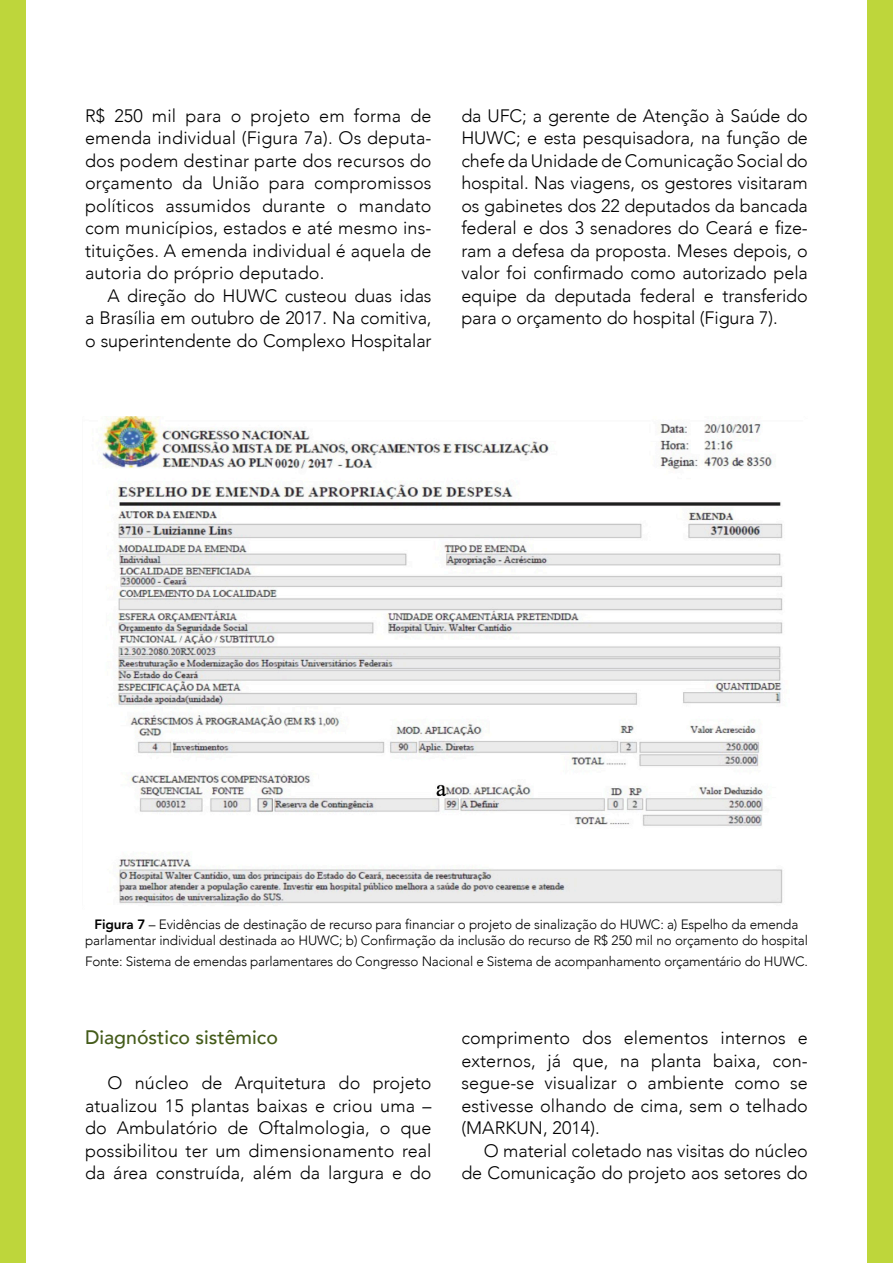
<style>
.page{position:relative;width:893px;height:1263px;background:#fff}
.page>*{position:absolute;margin:0;border:0;box-sizing:border-box;transform-origin:0 0}
.Int__II{font:500 19.5px "Avenir";color:#445b1a}
.Corpo_de_texto{font:300 18px/22.5px "Avenir";letter-spacing:-.005em;color:#000;text-align:justify}
.Legenda{font:300 13.5px/16.5px "Avenir";letter-spacing:-.01em;color:#000;text-align:center}
.Fonte{font:300 13.5px "Avenir";letter-spacing:-.015em;color:#000}
.s1{font-weight:800}
</style>
<div class="page">
<div style="left:0;top:0;width:26px;height:1263px;background:#bed63b"></div>
<div style="left:867px;top:0;width:26px;height:1263px;background:#bed63b"></div>
<img style="left:100px;top:417px;width:683px;height:488px">
<p class="Corpo_de_texto" style="left:85px;top:104px;width:348px">R$ 250 mil para o projeto em forma de emenda individual (Figura 7a). Os deputa&shy;dos podem destinar parte dos recursos do orçamento da União para compromissos políticos assumidos durante o mandato com municípios, estados e até mesmo ins&shy;tituições. A emenda individual é aquela de autoria do próprio deputado.</p>
<p class="Corpo_de_texto" style="left:85px;top:284px;width:348px;text-indent:22px">A direção do HUWC custeou duas idas a Brasília em outubro de 2017. Na comitiva, o superintendente do Complexo Hospitalar</p>
<p class="Corpo_de_texto" style="left:461px;top:104px;width:348px">da UFC; a gerente de Atenção à Saúde do HUWC; e esta pesquisadora, na função de chefe da Unidade de Comunicação Social do hospital. Nas viagens, os gestores visitaram os gabinetes dos 22 deputados da bancada federal e dos 3 senadores do Ceará e fize&shy;ram a defesa da proposta. Meses depois, o valor foi confirmado como autorizado pela equipe da deputada federal e transferido para o orçamento do hospital (Figura 7).</p>
<p class="Legenda" style="left:85px;top:916px;width:724px"><span class="s1">Figura 7</span> – Evidências de destinação de recurso para financiar o projeto de sinalização do HUWC: a) Espelho da emenda parlamentar individual destinada ao HUWC; b) Confirmação da inclusão do recurso de R$ 250 mil no orçamento do hospital</p>
<p class="Fonte" style="left:85px;top:953px;width:724px">Fonte: Sistema de emendas parlamentares do Congresso Nacional e Sistema de acompanhamento orçamentário do HUWC.</p>
<p class="Int__II" style="left:85px;top:1020px;width:194px">Diagnóstico sistêmico</p>
<p class="Corpo_de_texto" style="left:85px;top:1072px;width:348px;text-indent:22px">O núcleo de Arquitetura do projeto atualizou 15 plantas baixas e criou uma – do Ambulatório de Oftalmologia, o que possibilitou ter um dimensionamento real da área construída, além da largura e do</p>
<p class="Corpo_de_texto" style="left:461px;top:1027px;width:348px">comprimento dos elementos internos e externos, já que, na planta baixa, con&shy;segue-se visualizar o ambiente como se estivesse olhando de cima, sem o telhado (MARKUN, 2014).</p>
<p class="Corpo_de_texto" style="left:461px;top:1139px;width:348px;text-align:right">O material coletado nas visitas do núcleo de Comunicação do projeto aos setores do</p>
</div>
